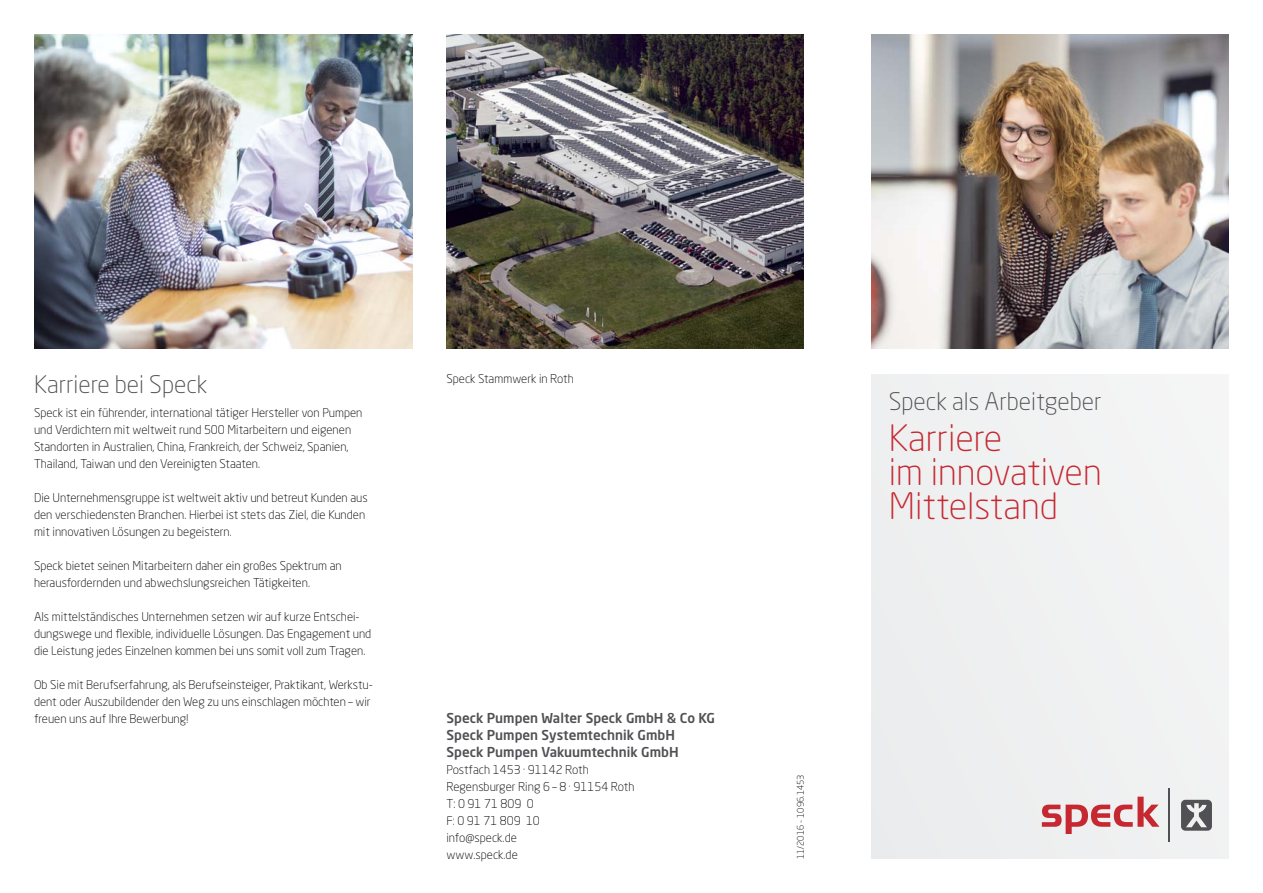
<style>
.page{position:relative;width:1263px;height:893px;background:#fff}
.page>*{position:absolute;margin:0;border:0;box-sizing:border-box;transform-origin:0 0}
.H_01_Überschrift{font:300 36px/34px "Neo Sans Std";color:#c62831}
.H_02_Überschrift{font:300 24px "Neo Sans Std";color:#515054}
.H_03_Überschift{font:500 13.5px "Neo Sans Std";color:#515054}
.S_01_Standard_4_mm{font:300 12px/17px "Neo Sans Std";color:#000}
.S_01_Standard_4_mm-2{font:300 9px "Neo Sans Std";color:#000}
</style>
<div class="page">
<div style="left:872px;top:374px;width:357px;height:485px;background:#f0f1f1"></div>
<img style="left:446px;top:34px;width:358px;height:315px">
<img style="left:34px;top:34px;width:378px;height:315px">
<img style="left:872px;top:34px;width:357px;height:315px">
<hr style="left:1168px;top:788px;width:1px;height:54px;background:#515054">
<svg style="left:1181px;top:800px;width:31px;height:31px"></svg>
<svg style="left:1042px;top:797px;width:117px;height:37px"></svg>
<p class="H_02_Überschrift" style="left:34px;top:369px;width:175px">Karriere bei Speck</p>
<p class="S_01_Standard_4_mm" style="left:34px;top:404px;width:330px">Speck ist ein führender, international tätiger Hersteller von Pumpen und Verdichtern mit weltweit rund 500 Mitarbeitern und eigenen Standorten in Australien, China, Frankreich, der Schweiz, Spanien, Thailand, Taiwan und den Vereinigten Staaten.</p>
<p class="S_01_Standard_4_mm" style="left:34px;top:489px;width:335px">Die Unternehmensgruppe ist weltweit aktiv und betreut Kunden aus den verschiedensten Branchen. Hierbei ist stets das Ziel, die Kunden mit innovativen Lösungen zu begeistern.</p>
<p class="S_01_Standard_4_mm" style="left:34px;top:557px;width:309px">Speck bietet seinen Mitarbeitern daher ein großes Spektrum an herausfordernden und abwechslungsreichen Tätigkeiten.</p>
<p class="S_01_Standard_4_mm" style="left:34px;top:608px;width:339px">Als mittelständisches Unternehmen setzen wir auf kurze Entschei&shy;dungswege und flexible, individuelle Lösungen. Das Engagement und die Leistung jedes Einzelnen kommen bei uns somit voll zum Tragen.</p>
<p class="S_01_Standard_4_mm" style="left:34px;top:676px;width:340px">Ob Sie mit Berufserfahrung, als Berufseinsteiger, Praktikant, Werkstu&shy;dent oder Auszubildender den Weg zu uns einschlagen möchten – wir freuen uns auf Ihre Bewerbung!</p>
<p class="S_01_Standard_4_mm" style="left:446px;top:370px;width:129px">Speck Stammwerk in Roth</p>
<p class="H_03_Überschift" style="left:446px;top:709px;width:270px">Speck Pumpen Walter Speck GmbH &amp; Co KG</p>
<p class="H_03_Überschift" style="left:446px;top:726px;width:230px">Speck Pumpen Systemtechnik GmbH</p>
<p class="H_03_Überschift" style="left:446px;top:743px;width:234px">Speck Pumpen Vakuumtechnik GmbH</p>
<p class="S_01_Standard_4_mm" style="left:446px;top:761px;width:189px">Postfach 1453 · 91142 Roth<br>Regensburger Ring 6 – 8 · 91154 Roth</p>
<p class="S_01_Standard_4_mm" style="left:446px;top:795px;width:95px">T: 0 91 71 809 0<br>F: 0 91 71 809 10</p>
<p class="S_01_Standard_4_mm" style="left:446px;top:829px;width:73px">info@speck.de www.speck.de</p>
<p class="S_01_Standard_4_mm-2" style="left:795px;top:859px;width:86px;rotate:-90deg">11/2016 - 1096.1453</p>
<p class="H_02_Überschrift" style="left:889px;top:386px;width:214px">Speck als Arbeitgeber</p>
<p class="H_01_Überschrift" style="left:889px;top:420px;width:215px">Karriere<br>im innovativen<br>Mittelstand</p>
</div>
